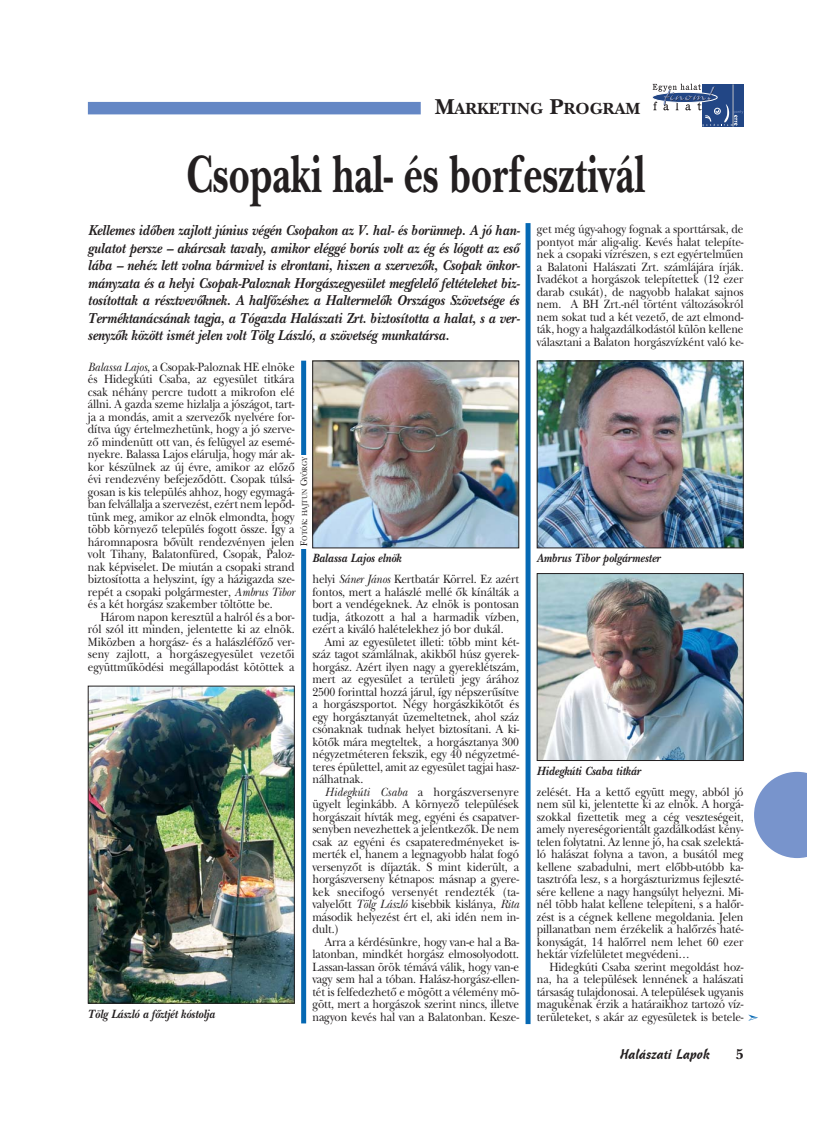
<style>
.page{position:relative;width:834px;height:1143px;background:#fff}
.page>*{position:absolute;margin:0;border:0;box-sizing:border-box;transform-origin:0 0}
.t1{font:700 55px "H New Baskerville";color:#231f20;scale:.7 1}
.t2{font:700 16.88px "H New Baskerville";color:#231f20}
.t3{font:italic 700 15px/17.5px "H New Baskerville";color:#231f20;text-align:justify;scale:.9 1}
.t4{font:700 15px "H New Baskerville";color:#231f20}
.t5{font:13.75px "Cascade Script H";color:#231f20}
.t6{font:12.5px/12.5px "H New Baskerville Roman";letter-spacing:-.01em;color:#231f20;text-align:justify;scale:.9 1}
.t7{font:italic 700 12.5px "H New Baskerville";color:#231f20;scale:.9 1}
.t8{font:7.5px "H New Baskerville Roman";color:#231f20;scale:.9 1}
.s1{font-size:22.5px}
.s2{font-family:"H New Baskerville";font-style:italic}
.s3{font-size:10px}
</style>
<div class="page">
<div style="left:88px;top:102px;width:333px;height:12px;background:#6487c5"></div>
<div style="left:701px;top:84px;width:42px;height:43px;background:#224685"></div>
<div style="left:652px;top:92px;width:65px;height:10px;background:#f5f7f9;border-radius:50%"></div>
<div style="left:652px;top:92px;width:65px;height:11px;border:1px solid #fff;border-radius:50%"></div>
<hr style="left:733px;top:84px;width:1px;height:43px;background:#bbbdc0">
<svg style="left:653px;top:84px;width:90px;height:42px"></svg>
<svg style="left:754px;top:772px;width:52px;height:86px"></svg>
<div style="left:301px;top:361px;width:5px;height:662px;background:#0568b3"></div>
<div style="left:525px;top:223px;width:5px;height:801px;background:#0568b3"></div>
<img style="left:539px;top:363px;width:202px;height:183px">
<div style="left:537px;top:361px;width:206px;height:187px;border:1px solid #231f20"></div>
<img style="left:90px;top:687px;width:203px;height:314px">
<div style="left:88px;top:685px;width:207px;height:318px;border:1px solid #231f20"></div>
<img style="left:539px;top:575px;width:202px;height:183px">
<div style="left:537px;top:573px;width:206px;height:187px;border:1px solid #231f20"></div>
<img style="left:314px;top:363px;width:203px;height:183px">
<div style="left:312px;top:361px;width:207px;height:187px;border:1px solid #231f20"></div>
<div style="left:295px;top:455px;width:16px;height:93px;background:#fff"></div>
<h2 class="t2" style="left:435px;top:102px;width:207px"><span class="s1">M</span>ARKETING <span class="s1">P</span>ROGRAM</h2>
<h1 class="t1" style="left:186px;top:153px;width:657px">Csopaki hal- és borfesztivál</h1>
<p class="t3" style="left:88px;top:223px;width:482px">Kellemes idôben zajlott június végén Csopakon az V. hal- és borünnep. A jó han&shy;gulatot persze – akárcsak tavaly, amikor eléggé borús volt az ég és lógott az esô lába – nehéz lett volna bármivel is elrontani, hiszen a szervezôk, Csopak önkor&shy;mányzata és a helyi Csopak-Paloznak Horgászegyesület megfelelô feltételeket biz&shy;tosítottak a résztvevôknek. A halfôzéshez a Haltermelôk Országos Szövetsége és Terméktanácsának tagja, a Tógazda Halászati Zrt. biztosította a halat, s a ver&shy;senyzôk között ismét jelen volt Tölg László, a szövetség munkatársa.</p>
<p class="t6" style="left:537px;top:224px;width:231px">get még úgy-ahogy fognak a sporttársak, de pontyot már alig-alig. Kevés halat telepíte&shy;nek a csopaki vízrészen, s ezt egyértelmûen a Balatoni Halászati Zrt. számlájára írják.<br>Ivadékot a horgászok telepítettek (12 ezer darab csukát), de nagyobb halakat sajnos nem. A BH Zrt.-nél történt változásokról nem sokat tud a két vezetô, de azt elmond&shy;ták, hogy a halgazdálkodástól külön kellene választani a Balaton horgászvízként való ke-</p>
<p class="t6" style="left:88px;top:362px;width:231px"><span class="s2">Balassa Lajos</span>, a Csopak-Paloznak HE elnöke és Hidegkúti Csaba, az egyesület titkára csak néhány percre tudott a mikrofon elé állni. A gazda szeme hizlalja a jószágot, tart&shy;ja a mondás, amit a szervezôk nyelvére for&shy;dítva úgy értelmezhetünk, hogy a jó szerve&shy;zô mindenütt ott van, és felügyel az esemé&shy;nyekre. Balassa Lajos elárulja, hogy már ak&shy;kor készülnek az új évre, amikor az elôzô évi rendezvény befejezôdött. Csopak túlsá&shy;gosan is kis település ahhoz, hogy egymagá&shy;ban felvállalja a szervezést, ezért nem lepôd&shy;tünk meg, amikor az elnök elmondta, hogy több környezô település fogott össze. Így a háromnaposra bôvült rendezvényen jelen volt Tihany, Balatonfüred, Csopak, Paloz&shy;nak képviselet. De miután a csopaki strand biztosította a helyszint, így a házigazda sze&shy;repét a csopaki polgármester, <span class="s2">Ambrus Tibor </span>és a két horgász szakember töltötte be.</p>
<p class="t6" style="left:88px;top:612px;width:231px;text-indent:12px">Három napon keresztül a halról és a bor&shy;ról szól itt minden, jelentette ki az elnök.<br>Miközben a horgász- és a halászléfôzô ver&shy;seny zajlott, a horgászegyesület vezetôi együttmûködési megállapodást kötöttek a</p>
<p class="t8" style="left:302px;top:546px;width:100px;rotate:-90deg"><span class="s3">F</span>OTÓK<span class="s3">:</span> HAJTUN <span class="s3">G</span>YÖRGY</p>
<p class="t7" style="left:312px;top:553px;width:100px">Balassa Lajos elnök</p>
<p class="t6" style="left:312px;top:574px;width:231px">helyi <span class="s2">Sáner János</span> Kertbatár Körrel. Ez azért fontos, mert a halászlé mellé ôk kínálták a bort a vendégeknek. Az elnök is pontosan tudja, átkozott a hal a harmadik vízben, ezért a kiváló halételekhez jó bor dukál.</p>
<p class="t6" style="left:312px;top:637px;width:231px;text-indent:12px">Ami az egyesületet illeti: több mint két&shy;száz tagot számlálnak, akikbôl húsz gyerek&shy;horgász. Azért ilyen nagy a gyereklétszám, mert az egyesület a területi jegy árához 2500 forinttal hozzá járul, így népszerûsítve a horgászsportot. Négy horgászkikötôt és egy horgásztanyát üzemeltetnek, ahol száz csónaknak tudnak helyet biztosítani. A ki&shy;kötôk mára megteltek, a horgásztanya 300 négyzetméteren fekszik, egy 40 négyzetmé&shy;teres épülettel, amit az egyesület tagjai hasz&shy;nálhatnak.</p>
<p class="t6" style="left:312px;top:787px;width:231px;text-indent:13px"><span class="s2">Hidegkúti Csaba</span> a horgászversenyre ügyelt leginkább. A környezô települések horgászait hívták meg, egyéni és csapatver&shy;senyben nevezhettek a jelentkezôk. De nem csak az egyéni és csapateredményeket is&shy;merték el, hanem a legnagyobb halat fogó versenyzôt is díjazták. S mint kiderült, a horgászverseny kétnapos: másnap a gyere&shy;kek snecifogó versenyét rendezték (ta&shy;valyelôtt <span class="s2">Tölg László</span> kisebbik kislánya, <span class="s2">Rita </span>második helyezést ért el, aki idén nem in&shy;dult.)</p>
<p class="t6" style="left:312px;top:937px;width:231px;text-indent:12px">Arra a kérdésünkre, hogy van-e hal a Ba&shy;latonban, mindkét horgász elmosolyodott.<br>Lassan-lassan örök témává válik, hogy van-e vagy sem hal a tóban. Halász-horgász-ellen&shy;tét is felfedezhetô e mögött a vélemény mö&shy;gött, mert a horgászok szerint nincs, illetve nagyon kevés hal van a Balatonban. Kesze-</p>
<p class="t7" style="left:88px;top:1008px;width:143px">Tölg László a fôztjét kóstolja</p>
<p class="t7" style="left:537px;top:553px;width:139px">Ambrus Tibor polgármester</p>
<p class="t7" style="left:537px;top:765px;width:117px">Hidegkúti Csaba titkár</p>
<p class="t6" style="left:537px;top:787px;width:231px">zelését. Ha a kettô együtt megy, abból jó nem sül ki, jelentette ki az elnök. A horgá&shy;szokkal fizettetik meg a cég veszteségeit, amely nyereségorientált gazdálkodást kény&shy;telen folytatni. Az lenne jó, ha csak szelektá&shy;ló halászat folyna a tavon, a busától meg kellene szabadulni, mert elôbb-utóbb ka&shy;tasztrófa lesz, s a horgászturizmus fejleszté&shy;sére kellene a nagy hangsúlyt helyezni. Mi&shy;nél több halat kellene telepíteni, s a halôr&shy;zést is a cégnek kellene megoldania. Jelen pillanatban nem érzékelik a halôrzés haté&shy;konyságát, 14 halôrrel nem lehet 60 ezer hektár vízfelületet megvédeni…</p>
<p class="t6" style="left:537px;top:962px;width:231px;text-indent:12px">Hidegkúti Csaba szerint megoldást hoz&shy;na, ha a települések lennének a halászati társaság tulajdonosai. A települések ugyanis magukénak érzik a határaikhoz tartozó víz&shy;területeket, s akár az egyesületek is betele-</p>
<p class="t5" style="left:619px;top:1049px;width:92px">Halászati Lapok</p>
<p class="t4" style="left:736px;top:1048px;width:9px">5</p>
</div>
